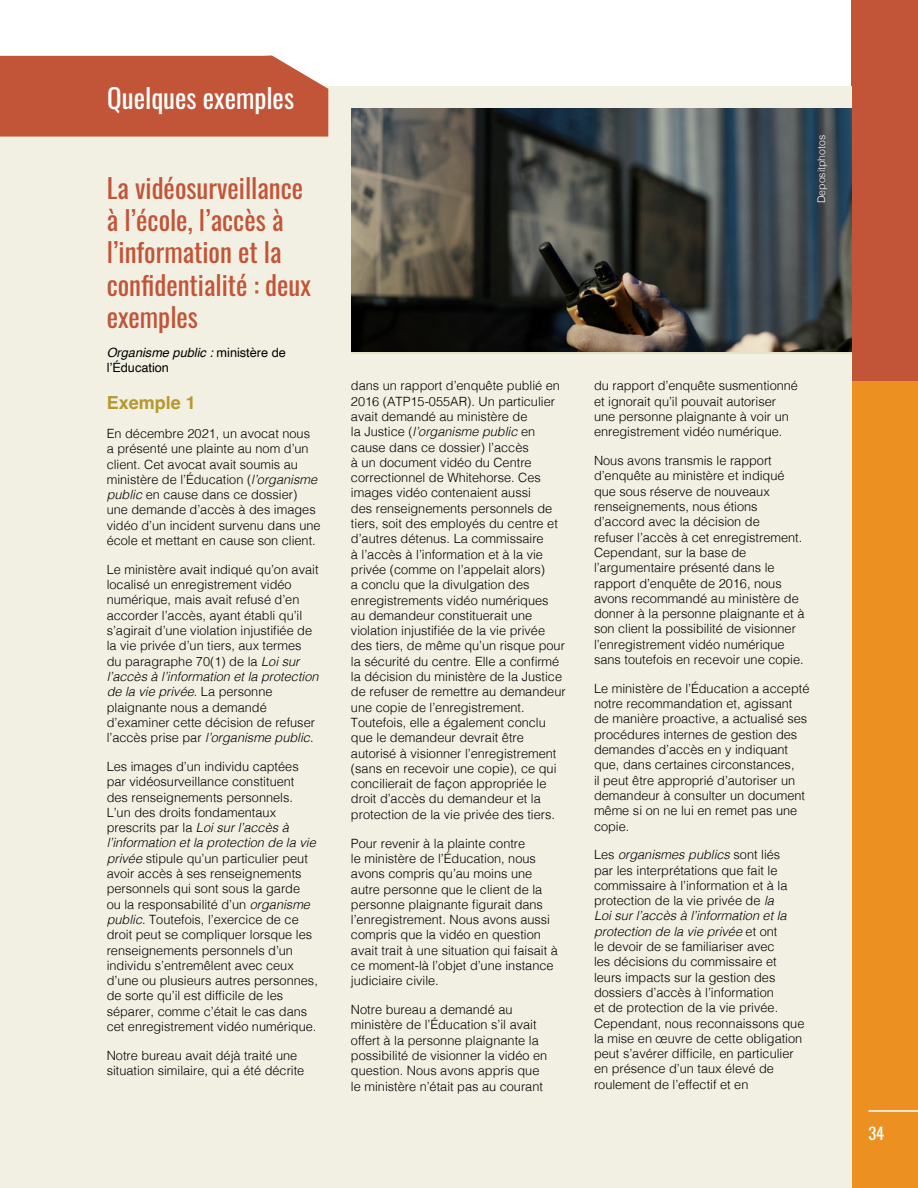
<style>
.page{position:relative;width:918px;height:1188px;background:#fff}
.page>*{position:absolute;margin:0;border:0;box-sizing:border-box;transform-origin:0 0}
.t1{font:27px/32.4px "Oswald";color:#c25437}
.t2{font:27px "Oswald";color:#fff}
.t3{font:700 18px "Helvetica";color:#b6982c}
.t4{font:16.5px "Oswald";color:#fff}
.t5{font:300 12.75px/15.3px "Helvetica";color:#000}
.t6{font:12.75px/15.3px "Helvetica";color:#000}
.t7{font:300 10.5px "Helvetica";color:#fff}
.s1{font-style:italic}
</style>
<div class="page">
<div style="left:851px;top:283px;width:67px;height:905px;background:#ec9121"></div>
<div style="left:851px;top:0;width:67px;height:381px;background:#c25437"></div>
<hr style="left:868px;top:1110px;width:50px;height:2px;background:#fff">
<div style="left:0;top:86px;width:851px;height:1102px;background:#f2f0e3"></div>
<svg style="left:351px;top:108px;width:500px;height:244px;background:#444642"></svg>
<div style="left:0;top:55px;width:328px;height:82px;background:#c25437"></div>
<p class="t2" style="left:107px;top:74px;width:188px">Quelques exemples</p>
<p class="t1" style="left:107px;top:169px;width:206px">La vidéosurveillance à l’école, l’accès à l’information et la confidentialité : deux exemples</p>
<p class="t6" style="left:107px;top:345px;width:181px"><span class="s1">Organisme public :</span> ministère de l’Éducation</p>
<p class="t3" style="left:107px;top:392px;width:91px">Exemple 1</p>
<p class="t5" style="left:107px;top:425px;width:216px">En décembre 2021, un avocat nous<br>a présenté une plainte au nom d’un client. Cet avocat avait soumis au ministère de l’Éducation (<span class="s1">l’organisme public</span> en cause dans ce dossier) une demande d’accès à des images vidéo d’un incident survenu dans une école et mettant en cause son client.</p>
<p class="t5" style="left:107px;top:561px;width:213px">Le ministère avait indiqué qu’on avait localisé un enregistrement vidéo numérique, mais avait refusé d’en accorder l’accès, ayant établi qu’il s’agirait d’une violation injustifiée de la vie privée d’un tiers, aux termes du paragraphe 70(1) de la <span class="s1">Loi sur l’accès à l’information et la protection de la vie privée</span>. La personne plaignante nous a demandé d’examiner cette décision de refuser l’accès prise par <span class="s1">l’organisme public</span>.</p>
<p class="t5" style="left:107px;top:758px;width:213px">Les images d’un individu captées par vidéosurveillance constituent des renseignements personnels.<br>L’un des droits fondamentaux prescrits par la <span class="s1">Loi sur l’accès à l’information et la protection de la vie privée</span> stipule qu’un particulier peut avoir accès à ses renseignements personnels qui sont sous la garde<br>ou la responsabilité d’un <span class="s1">organisme public</span>. Toutefois, l’exercice de ce droit peut se compliquer lorsque les renseignements personnels d’un individu s’entremêlent avec ceux d’une ou plusieurs autres personnes, de sorte qu’il est difficile de les séparer, comme c’était le cas dans cet enregistrement vidéo numérique.</p>
<p class="t5" style="left:107px;top:1047px;width:199px">Notre bureau avait déjà traité une situation similaire, qui a été décrite</p>
<p class="t7" style="left:812px;top:203px;width:70px;rotate:-90deg">Depositphotos</p>
<p class="t5" style="left:351px;top:377px;width:216px">dans un rapport d’enquête publié en 2016 (ATP15-055AR). Un particulier avait demandé au ministère de<br>la Justice (<span class="s1">l’organisme public</span> en cause dans ce dossier) l’accès<br>à un document vidéo du Centre correctionnel de Whitehorse. Ces images vidéo contenaient aussi<br>des renseignements personnels de tiers, soit des employés du centre et d’autres détenus. La commissaire<br>à l’accès à l’information et à la vie privée (comme on l’appelait alors)<br>a conclu que la divulgation des enregistrements vidéo numériques au demandeur constituerait une violation injustifiée de la vie privée des tiers, de même qu’un risque pour la sécurité du centre. Elle a confirmé la décision du ministère de la Justice de refuser de remettre au demandeur une copie de l’enregistrement.<br>Toutefois, elle a également conclu que le demandeur devrait être autorisé à visionner l’enregistrement (sans en recevoir une copie), ce qui concilierait de façon appropriée le droit d’accès du demandeur et la protection de la vie privée des tiers.</p>
<p class="t5" style="left:351px;top:835px;width:208px">Pour revenir à la plainte contre<br>le ministère de l’Éducation, nous avons compris qu’au moins une autre personne que le client de la personne plaignante figurait dans l’enregistrement. Nous avons aussi compris que la vidéo en question avait trait à une situation qui faisait à ce moment-là l’objet d’une instance judiciaire civile.</p>
<p class="t5" style="left:351px;top:1001px;width:198px">Notre bureau a demandé au ministère de l’Éducation s’il avait offert à la personne plaignante la possibilité de visionner la vidéo en question. Nous avons appris que le ministère n’était pas au courant</p>
<p class="t5" style="left:594px;top:377px;width:206px">du rapport d’enquête susmentionné et ignorait qu’il pouvait autoriser une personne plaignante à voir un enregistrement vidéo numérique.</p>
<p class="t5" style="left:594px;top:452px;width:212px">Nous avons transmis le rapport d’enquête au ministère et indiqué que sous réserve de nouveaux renseignements, nous étions d’accord avec la décision de<br>refuser l’accès à cet enregistrement.<br>Cependant, sur la base de l’argumentaire présenté dans le rapport d’enquête de 2016, nous avons recommandé au ministère de donner à la personne plaignante et à son client la possibilité de visionner l’enregistrement vidéo numérique sans toutefois en recevoir une copie.</p>
<p class="t5" style="left:594px;top:680px;width:217px">Le ministère de l’Éducation a accepté notre recommandation et, agissant de manière proactive, a actualisé ses procédures internes de gestion des demandes d’accès en y indiquant que, dans certaines circonstances,<br>il peut être approprié d’autoriser un demandeur à consulter un document même si on ne lui en remet pas une copie.</p>
<p class="t5" style="left:594px;top:846px;width:212px">Les <span class="s1">organismes publics</span> sont liés<br>par les interprétations que fait le commissaire à l’information et à la protection de la vie privée de <span class="s1">la<br>Loi sur l’accès à l’information et la protection de la vie privée</span> et ont<br>le devoir de se familiariser avec<br>les décisions du commissaire et leurs impacts sur la gestion des dossiers d’accès à l’information<br>et de protection de la vie privée.<br>Cependant, nous reconnaissons que la mise en œuvre de cette obligation peut s’avérer difficile, en particulier en présence d’un taux élevé de roulement de l’effectif et en</p>
<p class="t4" style="left:868px;top:1119px;width:17px">34</p>
</div>
